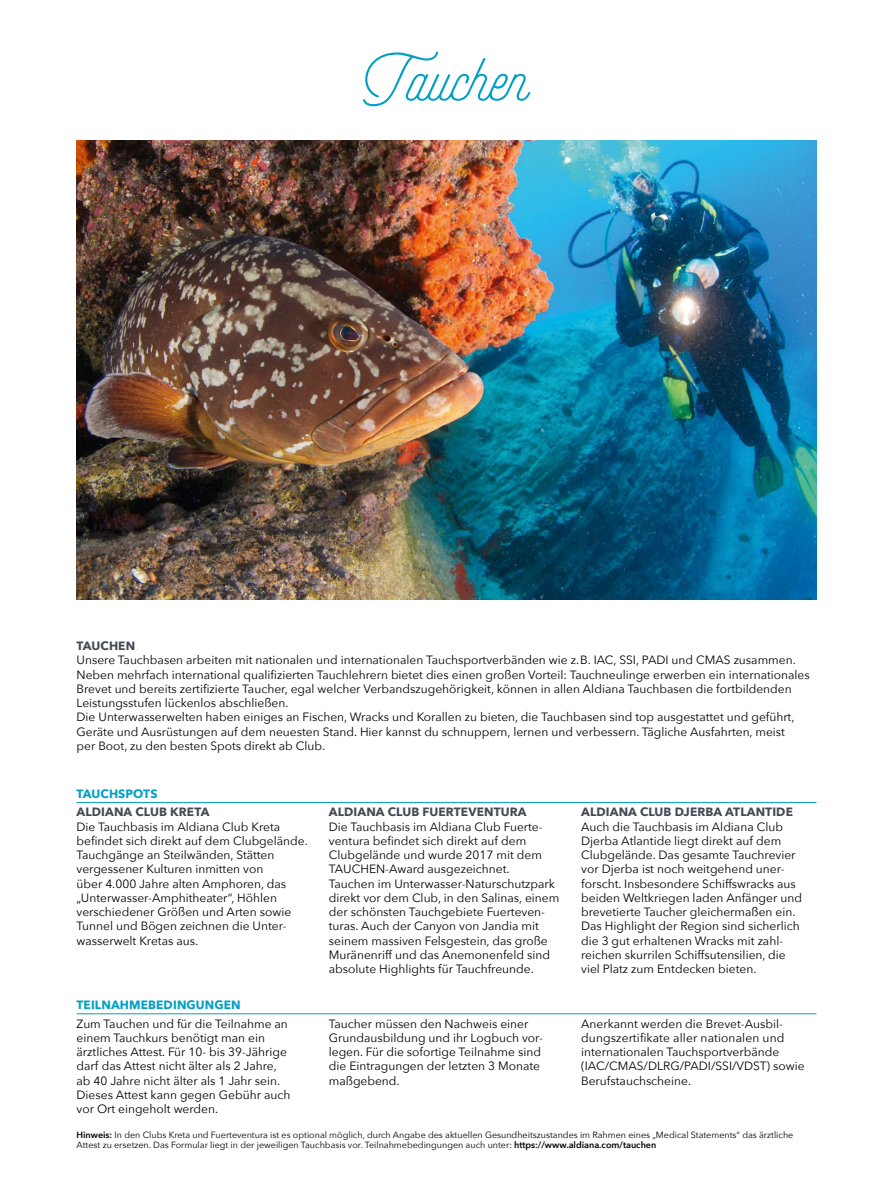
<style>
.page{position:relative;width:893px;height:1191px;background:#fff}
.page>*{position:absolute;margin:0;border:0;box-sizing:border-box;transform-origin:0 0}
.t1{font:72px "Selfie";color:#00a0c3}
.Rubrik_Fließtext{font:12px/14.2px "Avenir Next";color:#000}
.Rubrik_Head{font:700 12px "Avenir Next";letter-spacing:.01em;color:#444954}
.Zwischenüberschrifte{font:700 12px "Avenir Next";letter-spacing:.01em;color:#00a0c3}
.Hinweis_klein{font:9px/10.5px "Avenir Next";color:#000}
.s1{font-weight:600}
</style>
<div class="page">
<hr style="left:77px;top:802px;width:739px;height:1px;background:#00a0c3">
<hr style="left:77px;top:1013px;width:739px;height:1px;background:#00a0c3">
<img style="left:77px;top:140px;width:739px;height:460px">
<h1 class="t1" style="left:365px;top:37px;width:165px">Tauchen</h1>
<p class="Rubrik_Head" style="left:77px;top:638px;width:60px">TAUCHEN</p>
<p class="Rubrik_Fließtext" style="left:77px;top:653px;width:735px">Unsere Tauchbasen arbeiten mit nationalen und internationalen Tauchsportverbänden wie z.B. IAC, SSI, PADI und CMAS zusammen.<br>Neben mehrfach international qualifizierten Tauchlehrern bietet dies einen großen Vorteil: Tauchneulinge erwerben ein internationales Brevet und bereits -zertifizierte Taucher, egal welcher Verbandszugehörigkeit, können in allen Aldiana Tauchbasen die fortbildenden Leistungsstufen lückenlos -abschließen.</p>
<p class="Rubrik_Fließtext" style="left:77px;top:710px;width:719px">Die Unterwasserwelten haben einiges an Fischen, Wracks und Korallen zu bieten, die Tauchbasen sind top ausgestattet und geführt,<br>Geräte und Ausrüstungen auf dem neuesten Stand. Hier kannst du schnuppern, lernen und verbessern. Tägliche Ausfahrten, meist per Boot, zu den besten Spots direkt ab Club.</p>
<p class="Zwischenüberschrifte" style="left:77px;top:786px;width:82px">TAUCHSPOTS</p>
<p class="Rubrik_Head" style="left:77px;top:804px;width:134px">ALDIANA CLUB KRETA</p>
<p class="Rubrik_Fließtext" style="left:77px;top:819px;width:233px">Die Tauchbasis im Aldiana Club Kreta -befindet sich direkt auf dem Clubgelände.<br>Tauchgänge an Steilwänden, Stätten -vergessener Kulturen inmitten von<br>über 4.000 Jahre alten Amphoren, das -„Unterwasser-Amphitheater“, Höhlen -verschiedener Größen und Arten sowie -Tunnel und Bögen zeichnen die Unter&shy;wasserwelt Kretas aus.</p>
<p class="Rubrik_Head" style="left:329px;top:804px;width:199px">ALDIANA CLUB FUERTEVENTURA</p>
<p class="Rubrik_Fließtext" style="left:329px;top:819px;width:232px">Die Tauchbasis im Aldiana Club Fuerte&shy;ventura befindet sich direkt auf dem -Clubgelände und wurde 2017 mit dem TAUCHEN-Award ausgezeichnet.<br>Tauchen im Unterwasser--Naturschutzpark -direkt vor dem Club, in den Salinas, einem der schönsten Tauchgebiete Fuerteven&shy;turas. Auch der Canyon von Jandia mit -seinem -massiven Felsgestein, das große Muränenriff und das Anemonenfeld sind abso-lute Highlights für Tauchfreunde.</p>
<p class="Rubrik_Head" style="left:581px;top:804px;width:213px">ALDIANA CLUB DJERBA ATLANTIDE</p>
<p class="Rubrik_Fließtext" style="left:581px;top:819px;width:222px">Auch die Tauchbasis im Aldiana Club -Djerba Atlantide liegt direkt auf dem -Clubgelände. Das gesamte Tauchrevier vor Djerba ist noch weitgehend uner&shy;forscht. Insbesondere Schiffswracks aus -beiden Weltkriegen laden Anfänger und brevetierte Taucher gleichermaßen ein.<br>Das Highlight der Region sind -sicherlich die 3 gut erhaltenen Wracks mit zahl&shy;reichen skurrilen Schiffsutensilien, die viel Platz zum Entdecken bieten.</p>
<p class="Zwischenüberschrifte" style="left:77px;top:997px;width:166px">TEILNAHMEBEDINGUNGEN</p>
<p class="Rubrik_Fließtext" style="left:77px;top:1016px;width:215px">Zum Tauchen und für die Teilnahme an -einem Tauchkurs benötigt man ein -ärzt-liches Attest. Für 10- bis 39-Jährige darf das Attest nicht -älter als 2 Jahre, ab 40 Jahre nicht älter als 1 Jahr sein.<br>Dieses Attest kann gegen Gebühr auch vor Ort eingeholt werden.</p>
<p class="Rubrik_Fließtext" style="left:329px;top:1016px;width:215px">Taucher müssen den Nachweis einer<br>Grundausbildung und ihr Logbuch vor&shy;legen. Für die sofortige Teilnahme sind die Eintragungen der letzten 3 Monate maßgebend.</p>
<p class="Rubrik_Fließtext" style="left:581px;top:1016px;width:225px">Anerkannt werden die Brevet-Ausbil&shy;dungszertifikate -aller nationalen und -inter-nationalen Tauchsportverbände (IAC/CMAS/DLRG/PADI/SSI/VDST) sowie Berufstauchscheine.</p>
<p class="Hinweis_klein" style="left:77px;top:1129px;width:718px"><span class="s1">Hinweis:</span> In den Clubs Kreta und Fuerteventura ist es optional möglich, durch Angabe des aktuellen Gesundheitszustandes im Rahmen eines „Medical Statements“ das ärztliche<br>Attest zu ersetzen. Das Formular liegt in der jeweiligen Tauchbasis vor. Teilnahmebedingungen auch unter: <span class="s1">https://www.aldiana.com/tauchen</span></p>
</div>
